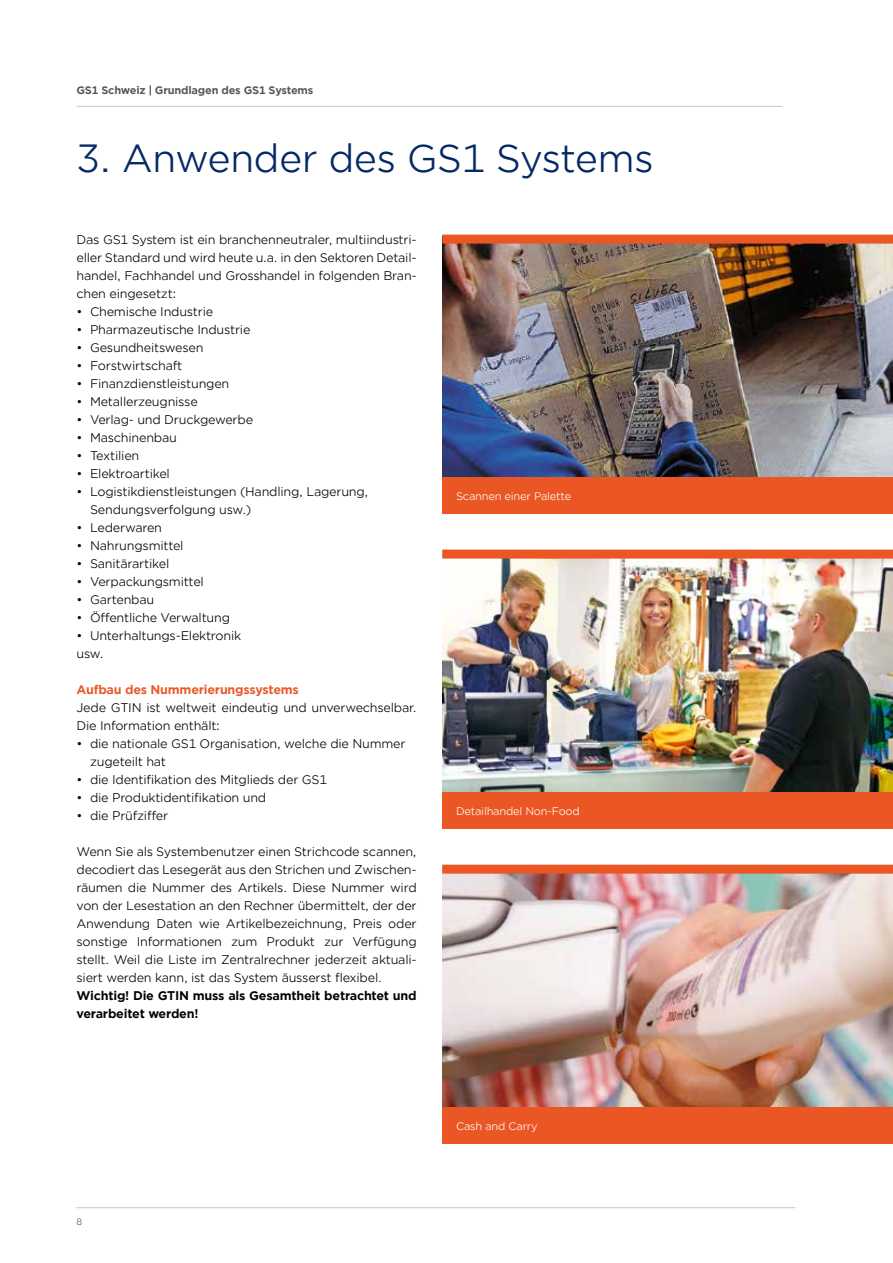
<style>
.page{position:relative;width:893px;height:1263px;background:#fff}
.page>*{position:absolute;margin:0;border:0;box-sizing:border-box;transform-origin:0 0}
.t1{font:37.5px "Gotham Office";letter-spacing:-.02em;color:#052965}
.t2{font:12px/18px "Gotham Office";letter-spacing:-.02em;color:#000}
.t3{font:700 12px/18px "Gotham Office";letter-spacing:-.02em;color:#000}
.t4{font:700 12px "Gotham Office";letter-spacing:-.02em;color:#ea5725}
.t5{font:10.5px "Gotham Office";letter-spacing:-.02em;color:#fff}
.t6{font:700 10.5px "Gotham Office";letter-spacing:-.02em;color:#565655}
.t7{font:9px "Gotham Office";color:#565655}
</style>
<div class="page">
<hr style="left:77px;top:106px;width:705px;height:1px;background:#c5c6c6">
<hr style="left:77px;top:1207px;width:718px;height:1px;background:#c5c6c6">
<img style="left:442px;top:244px;width:451px;height:234px">
<img style="left:442px;top:559px;width:451px;height:234px">
<img style="left:442px;top:874px;width:451px;height:234px">
<div style="left:442px;top:478px;width:451px;height:36px;background:#ea5725"></div>
<div style="left:442px;top:793px;width:451px;height:36px;background:#ea5725"></div>
<div style="left:442px;top:1108px;width:451px;height:36px;background:#ea5725"></div>
<div style="left:442px;top:235px;width:451px;height:9px;background:#ea5725"></div>
<div style="left:442px;top:550px;width:451px;height:9px;background:#ea5725"></div>
<div style="left:442px;top:865px;width:451px;height:9px;background:#ea5725"></div>
<p class="t6" style="left:77px;top:82px;width:238px">GS1 Schweiz | Grundlagen des GS1 Systems</p>
<h1 class="t1" style="left:77px;top:133px;width:579px">3. Anwender des GS1 Systems</h1>
<p class="t2" style="left:77px;top:230px;width:342px;text-align:justify">Das GS1 System ist ein branchenneutraler, multiindustri&shy;eller Standard und wird heute u.a. in den Sektoren Detail&shy;handel, Fachhandel und Grosshandel in folgenden Bran&shy;chen eingesetzt:</p>
<p class="t2" style="left:77px;top:302px;width:138px">• Chemische Industrie</p>
<p class="t2" style="left:77px;top:320px;width:175px">• Pharmazeutische Industrie</p>
<p class="t2" style="left:77px;top:338px;width:129px">• Gesundheitswesen</p>
<p class="t2" style="left:77px;top:356px;width:107px">• Forstwirtschaft</p>
<p class="t2" style="left:77px;top:374px;width:154px">• Finanzdienstleistungen</p>
<p class="t2" style="left:77px;top:392px;width:123px">• Metallerzeugnisse</p>
<p class="t2" style="left:77px;top:410px;width:178px">• Verlag- und Druckgewerbe</p>
<p class="t2" style="left:77px;top:428px;width:102px">• Maschinenbau</p>
<p class="t2" style="left:77px;top:446px;width:64px">• Textilien</p>
<p class="t2" style="left:77px;top:464px;width:95px">• Elektroartikel</p>
<p class="t2" style="left:90px;top:482px;width:280px;text-indent:-14px">• Logistikdienstleistungen (Handling, Lagerung,<br>Sendungsverfolgung usw.)</p>
<p class="t2" style="left:77px;top:518px;width:87px">• Lederwaren</p>
<p class="t2" style="left:77px;top:536px;width:109px">• Nahrungsmittel</p>
<p class="t2" style="left:77px;top:554px;width:94px">• Sanitärartikel</p>
<p class="t2" style="left:77px;top:572px;width:129px">• Verpackungsmittel</p>
<p class="t2" style="left:77px;top:590px;width:79px">• Gartenbau</p>
<p class="t2" style="left:77px;top:608px;width:155px">• Öffentliche Verwaltung</p>
<p class="t2" style="left:77px;top:626px;width:166px">• Unterhaltungs-Elektronik usw.</p>
<p class="t4" style="left:77px;top:681px;width:224px">Aufbau des Nummerierungssystems</p>
<p class="t2" style="left:77px;top:698px;width:342px">Jede GTIN ist weltweit eindeutig und unverwechselbar.<br>Die Information enthält:</p>
<p class="t2" style="left:90px;top:734px;width:317px;text-indent:-14px">• die nationale GS1 Organisation, welche die Nummer zugeteilt hat</p>
<p class="t2" style="left:77px;top:770px;width:252px">• die Identifikation des Mitglieds der GS1</p>
<p class="t2" style="left:77px;top:788px;width:191px">• die Produktidentifikation und</p>
<p class="t2" style="left:77px;top:806px;width:93px">• die Prüfziffer</p>
<p class="t2" style="left:77px;top:842px;width:342px;text-align:justify">Wenn Sie als Systembenutzer einen Strichcode scannen, decodiert das Lesegerät aus den Strichen und Zwischen&shy;räumen die Nummer des Artikels. Diese Nummer wird von der Lesestation an den Rechner übermittelt, der der Anwendung Daten wie Artikelbezeichnung, Preis oder sonstige Informationen zum Produkt zur Verfügung stellt. Weil die Liste im Zentralrechner jederzeit aktuali&shy;siert werden kann, ist das System äusserst flexibel.</p>
<p class="t3" style="left:77px;top:986px;width:342px">Wichtig! Die GTIN muss als Gesamtheit betrachtet und verarbeitet werden!</p>
<p class="t5" style="left:456px;top:489px;width:117px">Scannen einer Palette</p>
<p class="t5" style="left:456px;top:804px;width:125px">Detailhandel Non-Food</p>
<p class="t7" style="left:77px;top:1215px;width:7px">8</p>
<p class="t5" style="left:456px;top:1119px;width:83px">Cash and Carry</p>
</div>
